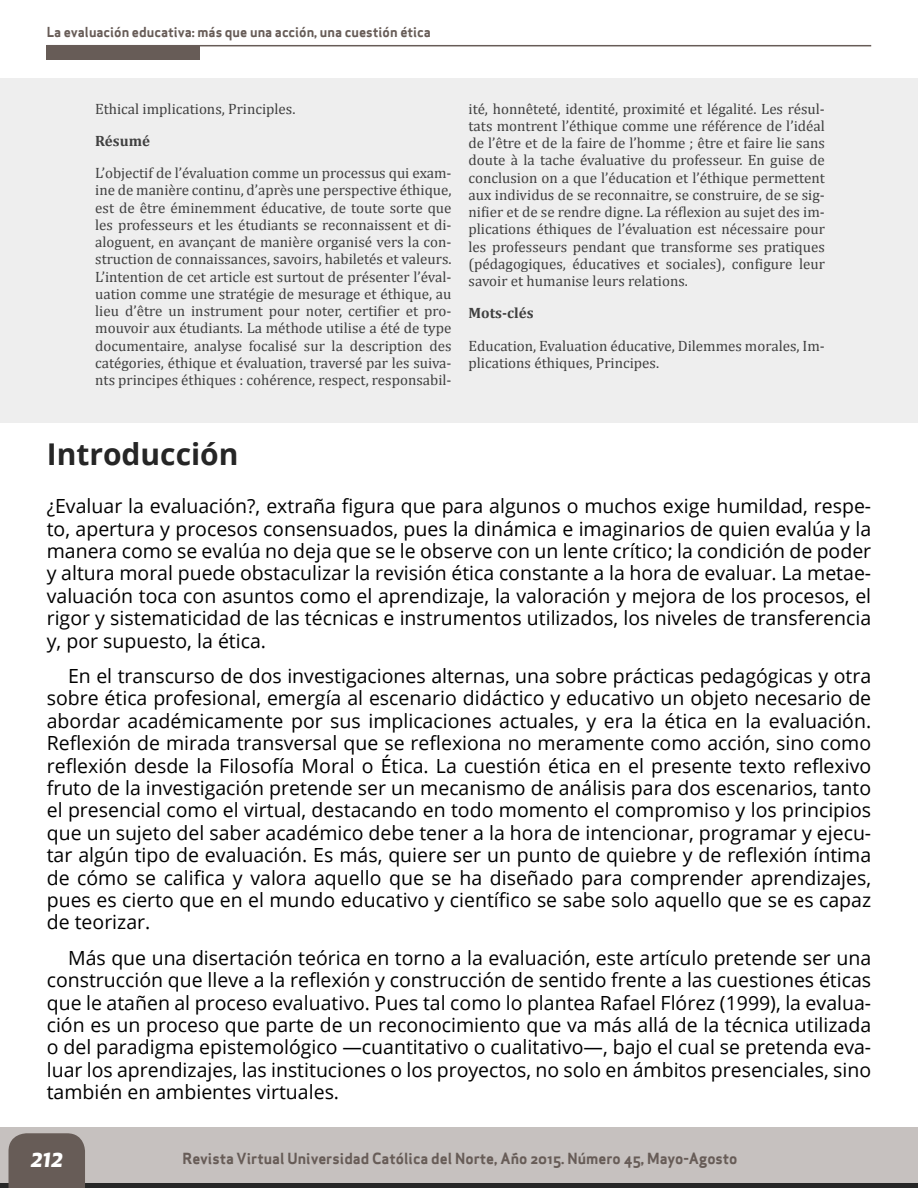
<style>
.page{position:relative;width:918px;height:1188px;background:#fff}
.page>*{position:absolute;margin:0;border:0;box-sizing:border-box;transform-origin:0 0}
.t1{font:700 30px "Open Sans";color:#262626}
.t2{font:italic 700 22.5px "Apex New";color:#fff}
.t3{font:19.5px/22.4px "Open Sans";color:#000;text-align:justify}
.t4{font:15px/17.2px "Cambria";color:#404040;text-align:justify}
.t5{font:15px "Apex Sans Bold ST";color:#675c57}
.t6{font:700 15px "Cambria";color:#404040}
.t7{font:13.5px "Apex Sans Bold ST";color:#675c57}
</style>
<div class="page">
<div style="left:0;top:1128px;width:918px;height:60px;background:#c6c1bf"></div>
<hr style="left:0;top:1184px;width:918px;height:4px;background:#262626">
<div style="left:9px;top:1133px;width:76px;height:55px;background:#675c57"></div>
<hr style="left:47px;top:45px;width:824px;height:1px;background:#675c57">
<div style="left:47px;top:45px;width:153px;height:14px;background:#675c57"></div>
<div style="left:0;top:78px;width:918px;height:344px;background:#eee"></div>
<p class="t7" style="left:47px;top:23px;width:386px">La evaluación educativa: más que una acción, una cuestión ética</p>
<p class="t4" style="left:95px;top:100px;width:202px">Ethical implications, Principles.</p>
<p class="t6" style="left:95px;top:130px;width:56px">Résumé</p>
<p class="t4" style="left:95px;top:164px;width:358px">L’objectif de l’évaluation comme un processus qui exam&shy;ine de manière continu, d’après une perspective éthique, est de être éminemment éducative, de toute sorte que les professeurs et les étudiants se reconnaissent et di&shy;aloguent, en avançant de manière organisé vers la con&shy;struction de connaissances, savoirs, habiletés et valeurs.<br>L’intention de cet article est surtout de présenter l’éval&shy;uation comme une stratégie de mesurage et éthique, au lieu d’être un instrument pour noter, certifier et pro&shy;mouvoir aux étudiants. La méthode utilise a été de type documentaire, analyse focalisé sur la description des catégories, éthique et évaluation, traversé par les suiva&shy;nts principes éthiques : cohérence, respect, responsabil-</p>
<p class="t4" style="left:469px;top:100px;width:358px">ité, honnêteté, identité, proximité et légalité. Les résul&shy;tats montrent l’éthique comme une référence de l’idéal de l’être et de la faire de l’homme ; être et faire lie sans doute à la tache évaluative du professeur. En guise de conclusion on a que l’éducation et l’éthique permettent aux individus de se reconnaitre, se construire, de se sig&shy;nifier et de se rendre digne. La réflexion au sujet des im&shy;plications éthiques de l’évaluation est nécessaire pour les professeurs pendant que transforme ses pratiques (pédagogiques, éducatives et sociales), configure leur savoir et humanise leurs relations.</p>
<p class="t6" style="left:469px;top:303px;width:67px">Mots-clés</p>
<p class="t4" style="left:469px;top:337px;width:358px">Education, Evaluation éducative, Dilemmes morales, Im&shy;plications éthiques, Principes.</p>
<h1 class="t1" style="left:47px;top:433px;width:193px">Introducción</h1>
<p class="t3" style="left:47px;top:494px;width:826px">¿Evaluar la evaluación?, extraña figura que para algunos o muchos exige humildad, respe&shy;to, apertura y procesos consensuados, pues la dinámica e imaginarios de quien evalúa y la manera como se evalúa no deja que se le observe con un lente crítico; la condición de poder y altura moral puede obstaculizar la revisión ética constante a la hora de evaluar. La metae&shy;valuación toca con asuntos como el aprendizaje, la valoración y mejora de los procesos, el rigor y sistematicidad de las técnicas e instrumentos utilizados, los niveles de transferencia y, por supuesto, la ética.</p>
<p class="t3" style="left:47px;top:664px;width:826px;text-indent:21px">En el transcurso de dos investigaciones alternas, una sobre prácticas pedagógicas y otra sobre ética profesional, emergía al escenario didáctico y educativo un objeto necesario de abordar académicamente por sus implicaciones actuales, y era la ética en la evaluación.<br>Reflexión de mirada transversal que se reflexiona no meramente como acción, sino como reflexión desde la Filosofía Moral o Ética. La cuestión ética en el presente texto reflexivo fruto de la investigación pretende ser un mecanismo de análisis para dos escenarios, tanto el presencial como el virtual, destacando en todo momento el compromiso y los principios que un sujeto del saber académico debe tener a la hora de intencionar, programar y ejecu&shy;tar algún tipo de evaluación. Es más, quiere ser un punto de quiebre y de reflexión íntima de cómo se califica y valora aquello que se ha diseñado para comprender aprendizajes, pues es cierto que en el mundo educativo y científico se sabe solo aquello que se es capaz de teorizar.</p>
<p class="t3" style="left:47px;top:946px;width:826px;text-indent:21px">Más que una disertación teórica en torno a la evaluación, este artículo pretende ser una construcción que lleve a la reflexión y construcción de sentido frente a las cuestiones éticas que le atañen al proceso evaluativo. Pues tal como lo plantea Rafael Flórez (1999), la evalua&shy;ción es un proceso que parte de un reconocimiento que va más allá de la técnica utilizada o del paradigma epistemológico —cuantitativo o cualitativo—, bajo el cual se pretenda eva&shy;luar los aprendizajes, las instituciones o los proyectos, no solo en ámbitos presenciales, sino también en ambientes virtuales.</p>
<p class="t2" style="left:30px;top:1142px;width:34px">212</p>
<p class="t5" style="left:183px;top:1148px;width:557px">Revista Virtual Universidad Católica del Norte, Año 2015. Número 45, Mayo-Agosto</p>
</div>
